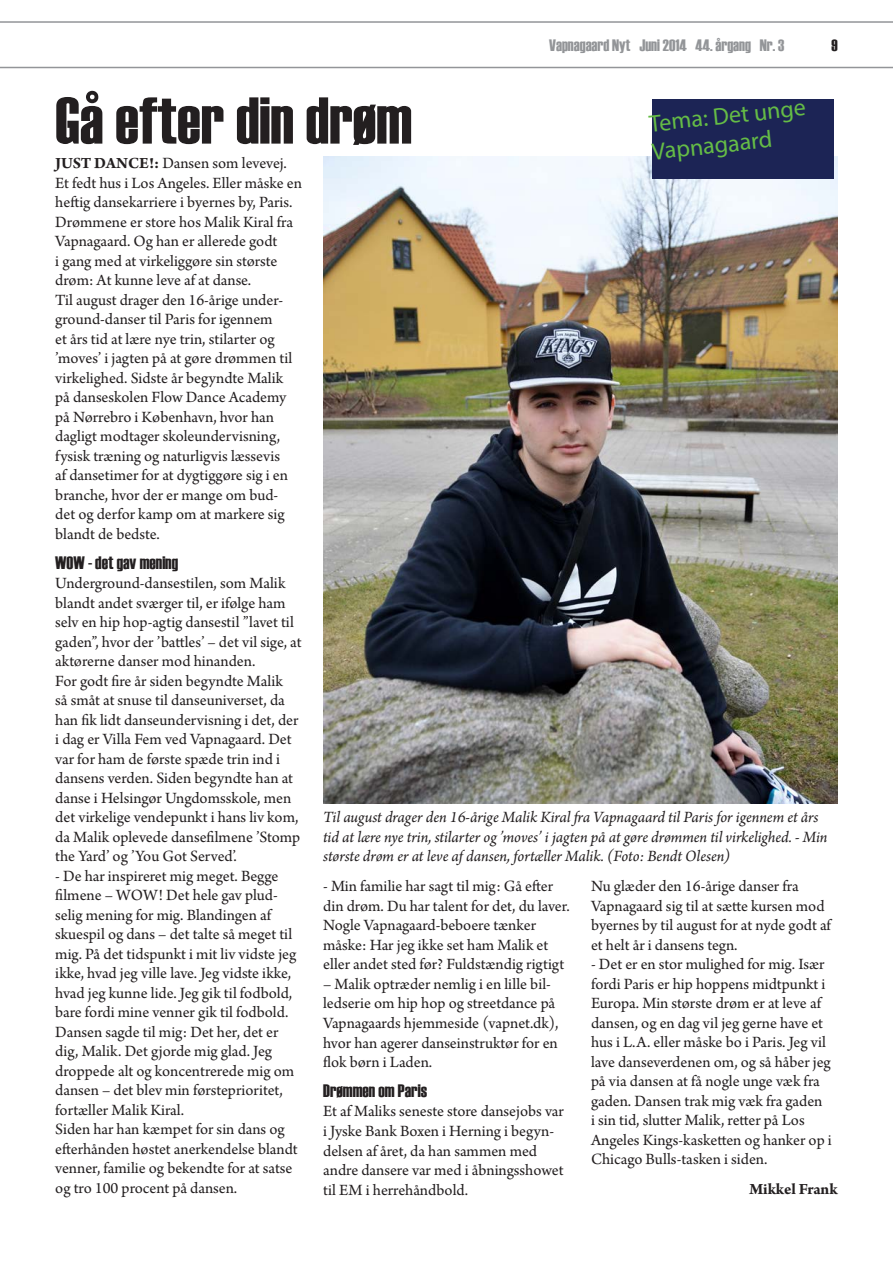
<style>
.page{position:relative;width:893px;height:1263px;background:#fff}
.page>*{position:absolute;margin:0;border:0;box-sizing:border-box;transform-origin:0 0}
.t1{font:66px "Haettenschweiler";color:#231f20}
.TopBoks_Mellemrubrik{font:24px/28px "Myriad Pro";color:#65bc46}
.TopBoks_Header{font:18px "Haettenschweiler";color:#231f20}
.Brødtekst{font:16.5px/19.5px "Arno Pro";letter-spacing:-.005em;color:#231f20}
.Billedtekst{font:italic 16.5px/19.5px "Arno Pro";letter-spacing:-.005em;color:#231f20}
.t2{font:16.5px "Haettenschweiler";color:#939598}
.Brødtekst-2{font:700 16.5px "Arno Pro";letter-spacing:-.005em;color:#231f20}
.t3{font:16.5px "Haettenschweiler";color:#231f20}
.s1{font-weight:700}
</style>
<div class="page">
<hr style="left:0;top:67px;width:893px;height:1px;background:#939598">
<hr style="left:0;top:21px;width:893px;height:2px;background:#939598">
<img style="left:323px;top:157px;width:515px;height:647px">
<div style="left:652px;top:99px;width:182px;height:80px;background:#1c2455"></div>
<p class="t2" style="left:549px;top:34px;width:237px">Vapnagaard Nyt Juni 2014 44. årgang Nr. 3</p>
<p class="t3" style="left:831px;top:34px;width:8px">9</p>
<p class="t1" style="left:55px;top:76px;width:358px">Gå efter din drøm</p>
<p class="TopBoks_Mellemrubrik" style="left:648px;top:109px;width:159px;rotate:-6deg">Tema: Det unge<br>Vapnagaard</p>
<p class="Brødtekst" style="left:55px;top:154px;width:248px"><span class="s1">JUST DANCE!:</span> Dansen som levevej.<br>Et fedt hus i Los Angeles. Eller måske en heftig dansekarriere i byernes by, Paris.<br>Drømmene er store hos Malik Kiral fra Vapnagaard. Og han er allerede godt<br>i gang med at virkeliggøre sin største drøm: At kunne leve af at danse.</p>
<p class="Brødtekst" style="left:55px;top:291px;width:238px">Til august drager den 16-årige under&shy;ground-danser til Paris for igennem<br>et års tid at lære nye trin, stilarter og ’moves’ i jagten på at gøre drømmen til virkelighed. Sidste år begyndte Malik på danseskolen Flow Dance Academy på Nørrebro i København, hvor han dagligt modtager skoleundervisning, fysisk træning og naturligvis læssevis af dansetimer for at dygtiggøre sig i en branche, hvor der er mange om bud&shy;det og derfor kamp om at markere sig blandt de bedste.</p>
<p class="TopBoks_Header" style="left:55px;top:550px;width:124px">WOW - det gav mening</p>
<p class="Brødtekst" style="left:55px;top:574px;width:248px">Underground-dansestilen, som Malik blandt andet sværger til, er ifølge ham selv en hip hop-agtig dansestil ”lavet til gaden”, hvor der ’battles’ – det vil sige, at aktørerne danser mod hinanden.</p>
<p class="Brødtekst" style="left:55px;top:672px;width:247px">For godt fire år siden begyndte Malik<br>så småt at snuse til danseuniverset, da han fik lidt danseundervisning i det, der i dag er Villa Fem ved Vapnagaard. Det var for ham de første spæde trin ind i dansens verden. Siden begyndte han at danse i Helsingør Ungdomsskole, men det virkelige vendepunkt i hans liv kom, da Malik oplevede dansefilmene ’Stomp the Yard’ og ’You Got Served’.</p>
<p class="Brødtekst" style="left:55px;top:867px;width:243px">- De har inspireret mig meget. Begge filmene – WOW! Det hele gav plud&shy;selig mening for mig. Blandingen af skuespil og dans – det talte så meget til mig. På det tidspunkt i mit liv vidste jeg ikke, hvad jeg ville lave. Jeg vidste ikke, hvad jeg kunne lide. Jeg gik til fodbold, bare fordi mine venner gik til fodbold.<br>Dansen sagde til mig: Det her, det er dig, Malik. Det gjorde mig glad. Jeg droppede alt og koncentrerede mig om dansen – det blev min førsteprioritet, fortæller Malik Kiral.</p>
<p class="Brødtekst" style="left:55px;top:1120px;width:244px">Siden har han kæmpet for sin dans og efterhånden høstet anerkendelse blandt venner, familie og bekendte for at satse og tro 100 procent på dansen.</p>
<p class="Billedtekst" style="left:323px;top:808px;width:506px">Til august drager den 16-årige Malik Kiral fra Vapnagaard til Paris for igennem et års tid at lære nye trin, stilarter og ’moves’ i jagten på at gøre drømmen til virkelighed. - Min største drøm er at leve af dansen, fortæller Malik. (Foto: Bendt Olesen)</p>
<p class="Brødtekst" style="left:591px;top:877px;width:241px">Nu glæder den 16-årige danser fra Vapnagaard sig til at sætte kursen mod byernes by til august for at nyde godt af et helt år i dansens tegn.</p>
<p class="Brødtekst" style="left:591px;top:955px;width:242px">- Det er en stor mulighed for mig. Især fordi Paris er hip hoppens midtpunkt i Europa. Min største drøm er at leve af dansen, og en dag vil jeg gerne have et hus i L.A. eller måske bo i Paris. Jeg vil lave danseverdenen om, og så håber jeg på via dansen at få nogle unge væk fra gaden. Dansen trak mig væk fra gaden<br>i sin tid, slutter Malik, retter på Los Angeles Kings-kasketten og hanker op i Chicago Bulls-tasken i siden.</p>
<p class="Brødtekst-2" style="left:749px;top:1179px;width:90px">Mikkel Frank</p>
<p class="Brødtekst" style="left:323px;top:878px;width:248px">- Min familie har sagt til mig: Gå efter din drøm. Du har talent for det, du laver.</p>
<p class="Brødtekst" style="left:323px;top:917px;width:242px">Nogle Vapnagaard-beboere tænker måske: Har jeg ikke set ham Malik et eller andet sted før? Fuldstændig rigtigt</p>
<p class="Brødtekst" style="left:323px;top:975px;width:237px">– Malik optræder nemlig i en lille bil&shy;ledserie om hip hop og streetdance på Vapnagaards hjemmeside (vapnet.dk), hvor han agerer danseinstruktør for en flok børn i Laden.</p>
<p class="TopBoks_Header" style="left:323px;top:1078px;width:105px">Drømmen om Paris</p>
<p class="Brødtekst" style="left:323px;top:1103px;width:242px">Et af Maliks seneste store dansejobs var i Jyske Bank Boxen i Herning i begyn&shy;delsen af året, da han sammen med andre dansere var med i åbningsshowet til EM i herrehåndbold.</p>
</div>
